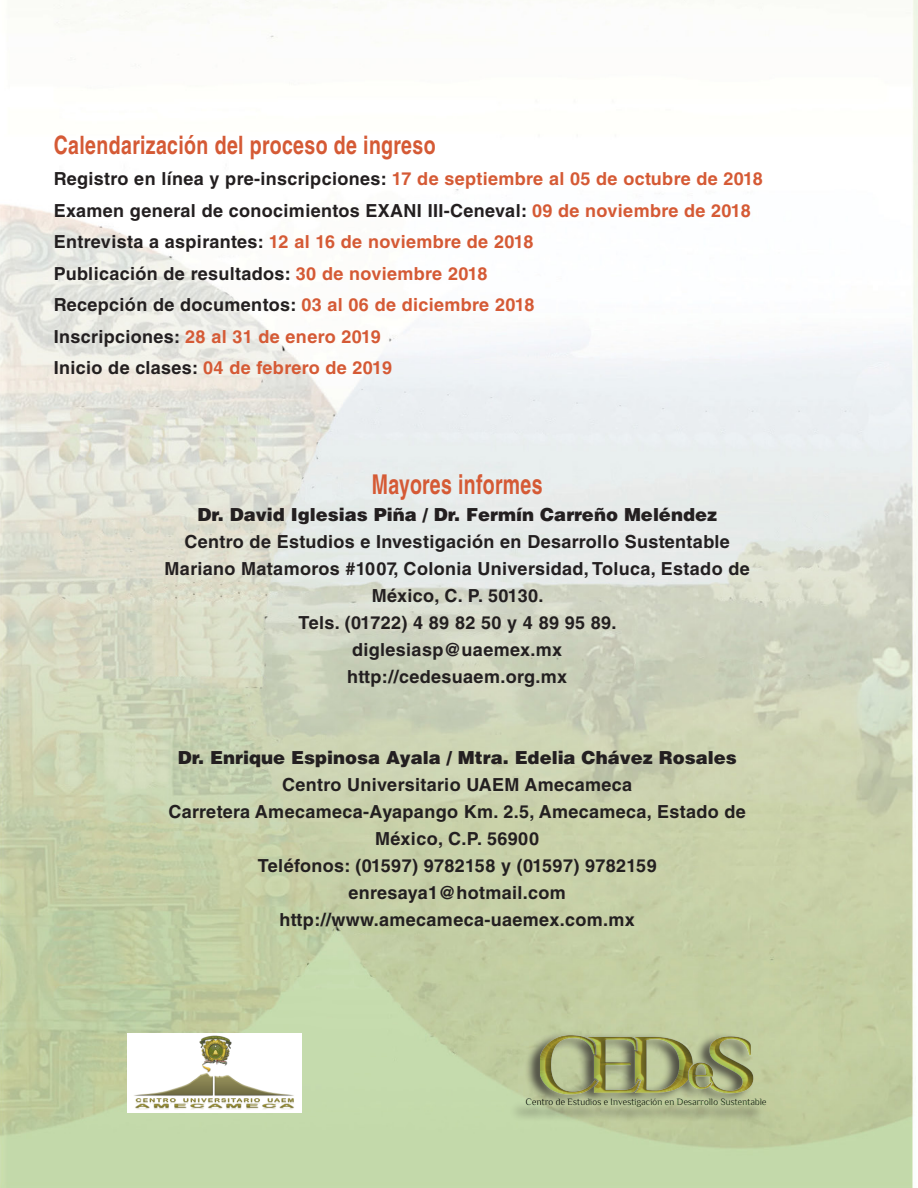
<style>
.page{position:relative;width:918px;height:1188px;background:#fff}
.page>*{position:absolute;margin:0;border:0;box-sizing:border-box;transform-origin:0 0}
.t1{font:700 27.3px "Helvetica LT Std";letter-spacing:.02em;color:#d55a35;scale:.71 1}
.t2{font:700 25.35px "Helvetica LT Std";letter-spacing:.02em;color:#d55a35;scale:.77 1}
.t3{font:700 18px/27px "Helvetica LT Std";letter-spacing:.02em;color:#231f20;text-align:center}
.t4{font:700 18px "Helvetica LT Std";letter-spacing:.02em;color:#d55a35}
.t5{font:900 18px "Helvetica LT Std";color:#231f20}
.s1{color:#d55a35}
.s2{color:#231f20}
</style>
<div class="page">
<img style="left:0;top:0;width:918px;height:1188px">
<div style="left:524px;top:1031px;width:229px;height:74px;background:#231f20;opacity:.75"></div>
<div style="left:540px;top:1034px;width:219px;height:65px;background:#253f8e;opacity:.75"></div>
<div style="left:509px;top:1100px;width:256px;height:24px;background:#231f20;opacity:.75"></div>
<div style="left:517px;top:1094px;width:260px;height:20px;background:#00aeef;opacity:.75"></div>
<img style="left:128px;top:1033px;width:174px;height:79px">
<p class="t2" style="left:54px;top:129px;width:497px">Calendarización del proceso de ingreso</p>
<p class="t3" style="left:54px;top:165px;width:711px">Registro en línea y pre-inscripciones: <span class="s1">17 de septiembre al 05 de octubre de 2018</span></p>
<p class="t3" style="left:54px;top:196px;width:698px">Examen general de conocimientos EXANI III-Ceneval: <span class="s1">09 de noviembre de 2018</span></p>
<p class="t4" style="left:54px;top:231px;width:481px"><span class="s2">Entrevista a aspirantes:</span> 12 al 16 de noviembre de 2018</p>
<p class="t3" style="left:54px;top:259px;width:435px">Publicación de resultados: <span class="s1">30 de noviembre 2018</span></p>
<p class="t3" style="left:54px;top:291px;width:482px">Recepción de documentos: <span class="s1">03 al 06 de diciembre 2018</span></p>
<p class="t4" style="left:54px;top:325px;width:329px"><span class="s2">Inscripciones:</span> 28 al 31 de enero 2019</p>
<p class="t4" style="left:54px;top:357px;width:340px"><span class="s2">Inicio de clases:</span> 04 de febrero de 2019</p>
<p class="t1" style="left:372px;top:468px;width:242px">Mayores informes</p>
<p class="t5" style="left:197px;top:503px;width:521px">Dr. David Iglesias Piña / Dr. Fermín Carreño Meléndez</p>
<p class="t3" style="left:184px;top:528px;width:547px">Centro de Estudios e Investigación en Desarrollo Sustentable</p>
<p class="t3" style="left:165px;top:555px;width:587px">Mariano Matamoros #1007, Colonia Universidad, Toluca, Estado de<br>México, C. P. 50130.</p>
<p class="t3" style="left:298px;top:609px;width:320px">Tels. (01722) 4 89 82 50 y 4 89 95 89.</p>
<p class="t3" style="left:352px;top:636px;width:212px">diglesiasp@uaemex.mx</p>
<p class="t3" style="left:347px;top:663px;width:222px">http://cedesuaem.org.mx</p>
<p class="t5" style="left:178px;top:746px;width:561px">Dr. Enrique Espinosa Ayala / Mtra. Edelia Chávez Rosales</p>
<p class="t3" style="left:282px;top:771px;width:352px">Centro Universitario UAEM Amecameca</p>
<p class="t3" style="left:168px;top:798px;width:579px">Carretera Amecameca-Ayapango Km. 2.5, Amecameca, Estado de<br>México, C.P. 56900</p>
<p class="t3" style="left:258px;top:852px;width:401px">Teléfonos: (01597) 9782158 y (01597) 9782159</p>
<p class="t3" style="left:348px;top:879px;width:219px">enresaya1@hotmail.com</p>
<p class="t3" style="left:279px;top:906px;width:357px">http://www.amecameca-uaemex.com.mx</p>
</div>
